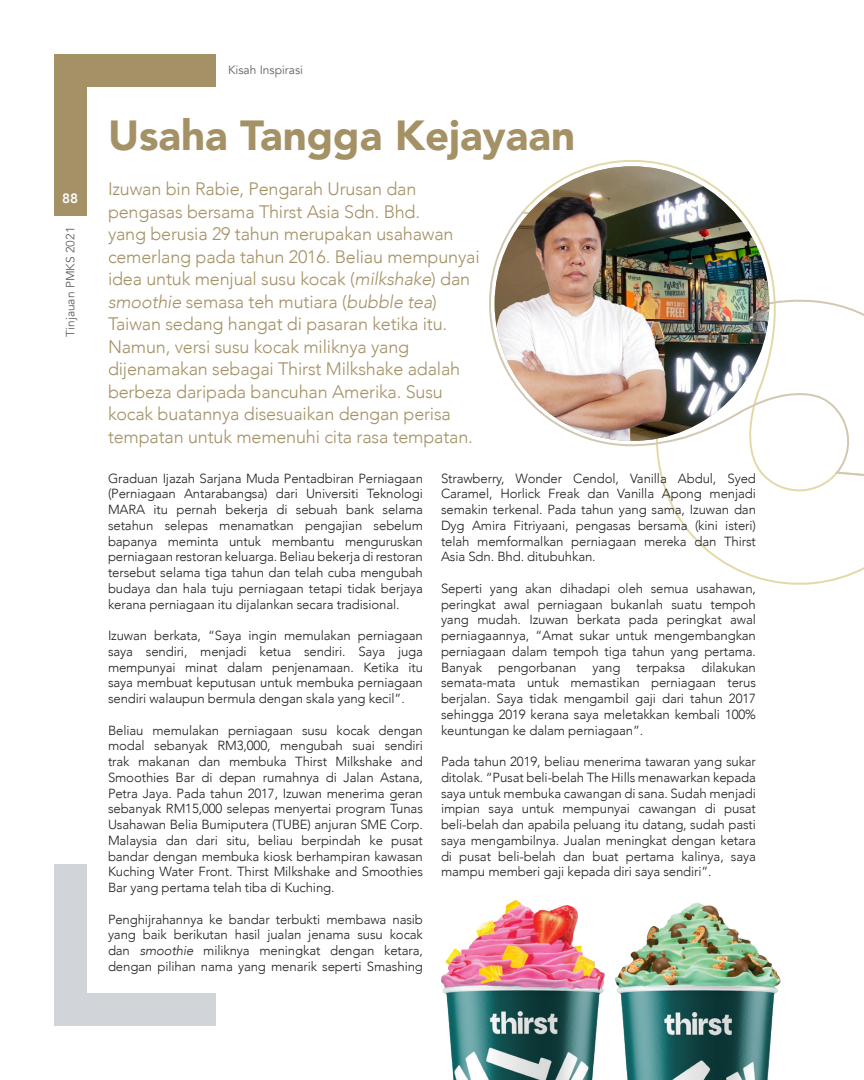
<style>
.page{position:relative;width:864px;height:1080px;background:#fff}
.page>*{position:absolute;margin:0;border:0;box-sizing:border-box;transform-origin:0 0}
.t1{font:900 42px "Avenir";color:#a49165}
.t2{font:300 18px/22.5px "Avenir";letter-spacing:-.01em;color:#a49165}
.t3{font:800 13.5px "Avenir";color:#fff}
.t4{font:300 13.2px/15.8px "Avenir";letter-spacing:-.01em;color:#231f20;text-align:justify}
.t5{font:12px "Avenir";color:#636366}
.s1{font-style:italic}
</style>
<div class="page">
<div style="left:54px;top:993px;width:162px;height:33px;background:#d1d5da"></div>
<div style="left:54px;top:864px;width:33px;height:162px;background:#d1d5da"></div>
<div style="left:54px;top:54px;width:162px;height:33px;background:#a49165"></div>
<div style="left:54px;top:54px;width:33px;height:162px;background:#a49165"></div>
<svg style="left:523px;top:160px;width:341px;height:425px"></svg>
<svg style="left:489px;top:210px;width:375px;height:326px"></svg>
<img style="left:495px;top:166px;width:274px;height:275px;border-radius:137px">
<img style="left:441px;top:900px;width:340px;height:180px">
<p class="t3" style="left:62px;top:187px;width:17px">88</p>
<p class="t5" style="left:63px;top:337px;width:112px;rotate:-90deg">Tinjauan PMKS 2021</p>
<p class="t5" style="left:228px;top:62px;width:77px">Kisah Inspirasi</p>
<p class="t1" style="left:108px;top:99px;width:469px">Usaha Tangga Kejayaan</p>
<p class="t2" style="left:108px;top:178px;width:373px">Izuwan bin Rabie, Pengarah Urusan dan pengasas bersama Thirst Asia Sdn. Bhd.<br>yang berusia 29 tahun merupakan usahawan cemerlang pada tahun 2016. Beliau mempunyai idea untuk menjual susu kocak (<span class="s1">milkshake</span>) dan <span class="s1">smoothie</span> semasa teh mutiara (<span class="s1">bubble tea</span>)</p>
<p class="t2" style="left:108px;top:313px;width:341px">Taiwan sedang hangat di pasaran ketika itu.</p>
<p class="t2" style="left:108px;top:335px;width:366px">Namun, versi susu kocak miliknya yang dijenamakan sebagai Thirst Milkshake adalah berbeza daripada bancuhan Amerika. Susu kocak buatannya disesuaikan dengan perisa tempatan untuk memenuhi cita rasa tempatan.</p>
<p class="t4" style="left:441px;top:470px;width:317px">Strawberry, Wonder Cendol, Vanilla Abdul, Syed Caramel, Horlick Freak dan Vanilla Apong menjadi semakin terkenal. Pada tahun yang sama, Izuwan dan</p>
<p class="t4" style="left:441px;top:517px;width:317px">Dyg Amira Fitriyaani, pengasas bersama (kini isteri) telah memformalkan perniagaan mereka dan Thirst Asia Sdn. Bhd. ditubuhkan.</p>
<p class="t4" style="left:441px;top:580px;width:317px">Seperti yang akan dihadapi oleh semua usahawan, peringkat awal perniagaan bukanlah suatu tempoh yang mudah. Izuwan berkata pada peringkat awal perniagaannya, “Amat sukar untuk mengembangkan perniagaan dalam tempoh tiga tahun yang pertama.<br>Banyak pengorbanan yang terpaksa dilakukan</p>
<p class="t4" style="left:441px;top:675px;width:317px">semata-mata untuk memastikan perniagaan terus berjalan. Saya tidak mengambil gaji dari tahun 2017 sehingga 2019 kerana saya meletakkan kembali 100% keuntungan ke dalam perniagaan”.</p>
<p class="t4" style="left:441px;top:754px;width:317px">Pada tahun 2019, beliau menerima tawaran yang sukar ditolak. “Pusat beli-belah The Hills menawarkan kepada saya untuk membuka cawangan di sana. Sudah menjadi impian saya untuk mempunyai cawangan di pusat</p>
<p class="t4" style="left:441px;top:817px;width:317px">beli-belah dan apabila peluang itu datang, sudah pasti saya mengambilnya. Jualan meningkat dengan ketara di pusat beli-belah dan buat pertama kalinya, saya mampu memberi gaji kepada diri saya sendiri”.</p>
<p class="t4" style="left:108px;top:470px;width:317px">Graduan Ijazah Sarjana Muda Pentadbiran Perniagaan (Perniagaan Antarabangsa) dari Universiti Teknologi MARA itu pernah bekerja di sebuah bank selama setahun selepas menamatkan pengajian sebelum bapanya meminta untuk membantu menguruskan perniagaan restoran keluarga. Beliau bekerja di restoran tersebut selama tiga tahun dan telah cuba mengubah budaya dan hala tuju perniagaan tetapi tidak berjaya kerana perniagaan itu dijalankan secara tradisional.</p>
<p class="t4" style="left:108px;top:628px;width:317px">Izuwan berkata, “Saya ingin memulakan perniagaan saya sendiri, menjadi ketua sendiri. Saya juga mempunyai minat dalam penjenamaan. Ketika itu saya membuat keputusan untuk membuka perniagaan sendiri walaupun bermula dengan skala yang kecil”.</p>
<p class="t4" style="left:108px;top:722px;width:317px">Beliau memulakan perniagaan susu kocak dengan modal sebanyak RM3,000, mengubah suai sendiri trak makanan dan membuka Thirst Milkshake and Smoothies Bar di depan rumahnya di Jalan Astana, Petra Jaya. Pada tahun 2017, Izuwan menerima geran sebanyak RM15,000 selepas menyertai program Tunas Usahawan Belia Bumiputera (TUBE) anjuran SME Corp.<br>Malaysia dan dari situ, beliau berpindah ke pusat bandar dengan membuka kiosk berhampiran kawasan Kuching Water Front. Thirst Milkshake and Smoothies Bar yang pertama telah tiba di Kuching.</p>
<p class="t4" style="left:108px;top:911px;width:317px">Penghijrahannya ke bandar terbukti membawa nasib yang baik berikutan hasil jualan jenama susu kocak dan <span class="s1">smoothie</span> miliknya meningkat dengan ketara, dengan pilihan nama yang menarik seperti Smashing</p>
</div>
